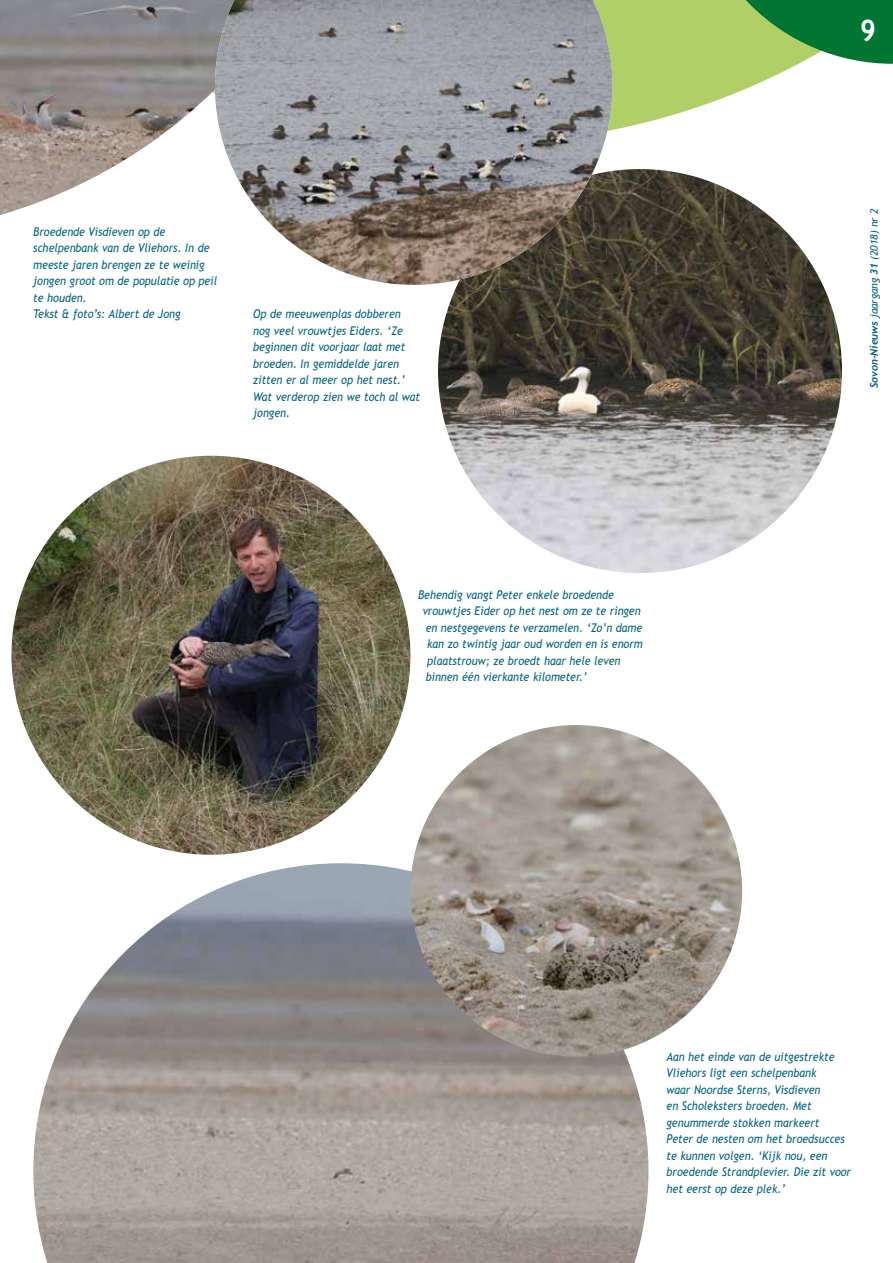
<style>
.page{position:relative;width:893px;height:1263px;background:#fff}
.page>*{position:absolute;margin:0;border:0;box-sizing:border-box;transform-origin:0 0}
.t1{font:700 30px "Trebuchet MS";color:#fff;scale:.9 1}
.t2{font:italic 12px/16.5px "Trebuchet MS";color:#00637f;scale:.9 1}
.t3{font:italic 10.5px "Trebuchet MS";letter-spacing:-.01em;color:#00637f}
.s1{font-family:"Trebuchet";font-weight:700}
</style>
<div class="page">
<svg style="left:612px;top:0;width:186px;height:130px;fill:#b1cf67"></svg>
<svg style="left:691px;top:0;width:202px;height:64px;background:#5aa451"></svg>
<img style="left:438px;top:169px;width:404px;height:404px;border-radius:202px">
<img style="left:33px;top:863px;width:615px;height:400px">
<img style="left:410px;top:725px;width:332px;height:332px;border-radius:166px">
<img style="left:11px;top:456px;width:399px;height:399px;border-radius:199px">
<img style="left:0;top:0;width:215px;height:215px">
<img style="left:215px;top:0;width:397px;height:285px">
<p class="t2" style="left:33px;top:223px;width:206px">Broedende Visdieven op de schelpenbank van de Vliehors. In de meeste jaren brengen ze te weinig jongen groot om de populatie op peil te houden.<br>Tekst &amp; foto’s: Albert de Jong</p>
<p class="t2" style="left:253px;top:306px;width:187px">Op de meeuwenplas dobberen nog veel vrouwtjes Eiders. ‘Ze beginnen dit voorjaar laat met broeden. In gemiddelde jaren zitten er al meer op het nest.’<br>Wat verderop zien we toch al wat jongen.</p>
<p class="t2" style="left:418px;top:586px;width:219px">Behendig vangt Peter enkele broedende</p>
<p class="t2" style="left:423px;top:603px;width:244px">vrouwtjes Eider op het nest om ze te ringen</p>
<p class="t2" style="left:426px;top:619px;width:242px">en nestgegevens te verzamelen. ‘Zo’n dame</p>
<p class="t2" style="left:427px;top:636px;width:241px">kan zo twintig jaar oud worden en is enorm</p>
<p class="t2" style="left:427px;top:652px;width:216px">plaatstrouw; ze broedt haar hele leven</p>
<p class="t2" style="left:426px;top:669px;width:181px">binnen één vierkante kilometer.’</p>
<h1 class="t1" style="left:860px;top:11px;width:19px">9</h1>
<p class="t3" style="left:868px;top:388px;width:181px;rotate:-90deg"><span class="s1">Sovon-Nieuws</span> jaargang <span class="s1">31</span> (2018) nr 2</p>
<p class="t2" style="left:666px;top:1048px;width:207px">Aan het einde van de uitgestrekte<br>Vliehors ligt een schelpenbank<br>waar Noordse Sterns, Visdieven<br>en Scholeksters broeden. Met genummerde stokken markeert<br>Peter de nesten om het broedsucces te kunnen volgen. ‘Kijk nou, een broedende Strandplevier. Die zit voor het eerst op deze plek.’</p>
</div>
